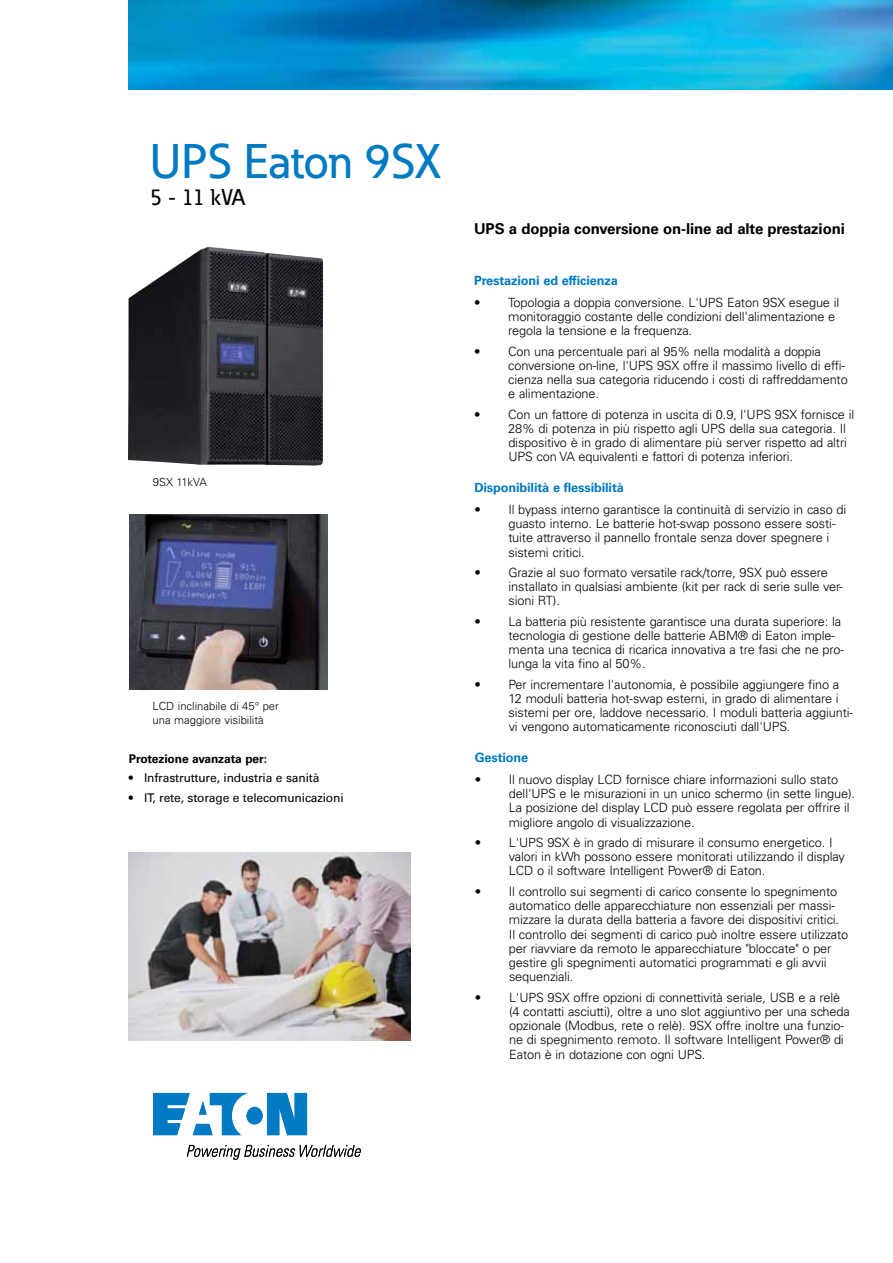
<style>
.page{position:relative;width:893px;height:1263px;background:#fff}
.page>*{position:absolute;margin:0;border:0;box-sizing:border-box;transform-origin:0 0}
.t1{font:500 48px "Eaton";color:#007ac2}
.t2{font:500 22.5px "Eaton";color:#000}
.t3{font:700 15px "Univers LT Std";letter-spacing:-.01em;color:#000}
.t4{font:300 12.75px/14.2px "Univers";letter-spacing:-.01em;color:#000}
.t5{font:700 12.75px "Univers LT Std";letter-spacing:-.01em;color:#007ac2}
.t6{font:12px "Univers LT";letter-spacing:-.01em;color:#000}
.t7{font:700 12px "Univers LT Std";letter-spacing:-.01em;color:#000}
.t8{font:300 11.25px/13.8px "Univers";color:#000}
.s1{font-family:"Univers LT Std";font-weight:700}
</style>
<div class="page">
<img style="left:129px;top:0;width:764px;height:89px">
<svg style="left:153px;top:1093px;width:154px;height:42px"></svg>
<svg style="left:187px;top:1145px;width:174px;height:15px"></svg>
<img style="left:128px;top:247px;width:195px;height:218px">
<img style="left:129px;top:515px;width:198px;height:175px">
<img style="left:129px;top:853px;width:282px;height:188px">
<h1 class="t1" style="left:150px;top:132px;width:292px">UPS Eaton 9SX</h1>
<h2 class="t2" style="left:150px;top:184px;width:97px">5 - 11 kVA</h2>
<p class="t8" style="left:153px;top:475px;width:56px">9SX 11kVA</p>
<p class="t8" style="left:153px;top:699px;width:128px">LCD inclinabile di 45° per una maggiore visibilità</p>
<p class="t7" style="left:129px;top:751px;width:140px">Protezione avanzata per:</p>
<p class="t6" style="left:129px;top:771px;width:192px"><span class="s1">•</span> Infrastrutture, industria e sanità</p>
<p class="t6" style="left:129px;top:791px;width:216px"><span class="s1">•</span> IT, rete, storage e telecomunicazioni</p>
<p class="t3" style="left:474px;top:220px;width:372px">UPS a doppia conversione on-line ad alte prestazioni</p>
<p class="t5" style="left:474px;top:273px;width:145px">Prestazioni ed efficienza</p>
<p class="t4" style="left:508px;top:295px;width:333px;text-indent:-34px">• Topologia a doppia conversione. L'UPS Eaton 9SX esegue il monitoraggio costante delle condizioni dell'alimentazione e regola la tensione e la frequenza.</p>
<p class="t4" style="left:508px;top:344px;width:341px;text-indent:-34px">• Con una percentuale pari al 95% nella modalità a doppia conversione on-line, l'UPS 9SX offre il massimo livello di effi&shy;cienza nella sua categoria riducendo i costi di raffreddamento e alimentazione.</p>
<p class="t4" style="left:508px;top:407px;width:347px;text-indent:-34px">• Con un fattore di potenza in uscita di 0.9, l'UPS 9SX fornisce il 28% di potenza in più rispetto agli UPS della sua categoria. Il dispositivo è in grado di alimentare più server rispetto ad altri UPS con VA equivalenti e fattori di potenza inferiori.</p>
<p class="t5" style="left:474px;top:480px;width:151px">Disponibilità e flessibilità</p>
<p class="t4" style="left:508px;top:502px;width:339px;text-indent:-34px">• Il bypass interno garantisce la continuità di servizio in caso di guasto interno. Le batterie hot-swap possono essere sosti&shy;tuite attraverso il pannello frontale senza dover spegnere i sistemi critici.</p>
<p class="t4" style="left:508px;top:565px;width:336px;text-indent:-34px">• Grazie al suo formato versatile rack/torre, 9SX può essere installato in qualsiasi ambiente (kit per rack di serie sulle ver&shy;sioni RT).</p>
<p class="t4" style="left:508px;top:614px;width:337px;text-indent:-34px">• La batteria più resistente garantisce una durata superiore: la tecnologia di gestione delle batterie ABM® di Eaton imple&shy;menta una tecnica di ricarica innovativa a tre fasi che ne pro&shy;lunga la vita fino al 50%.</p>
<p class="t4" style="left:509px;top:677px;width:346px;text-indent:-34px">• Per incrementare l'autonomia, è possibile aggiungere fino a 12 moduli batteria hot-swap esterni, in grado di alimentare i sistemi per ore, laddove necessario. I moduli batteria aggiunti&shy;vi vengono automaticamente riconosciuti dall'UPS.</p>
<p class="t5" style="left:475px;top:750px;width:55px">Gestione</p>
<p class="t4" style="left:509px;top:772px;width:348px;text-indent:-34px">• Il nuovo display LCD fornisce chiare informazioni sullo stato dell'UPS e le misurazioni in un unico schermo (in sette lingue).<br>La posizione del display LCD può essere regolata per offrire il migliore angolo di visualizzazione.</p>
<p class="t4" style="left:509px;top:835px;width:338px;text-indent:-34px">• L'UPS 9SX è in grado di misurare il consumo energetico. I valori in kWh possono essere monitorati utilizzando il display<br>LCD o il software Intelligent Power® di Eaton.</p>
<p class="t4" style="left:509px;top:884px;width:341px;text-indent:-34px">• Il controllo sui segmenti di carico consente lo spegnimento automatico delle apparecchiature non essenziali per massi&shy;mizzare la durata della batteria a favore dei dispositivi critici.<br>Il controllo dei segmenti di carico può inoltre essere utilizzato per riavviare da remoto le apparecchiature "bloccate" o per gestire gli spegnimenti automatici programmati e gli avvii sequenziali.</p>
<p class="t4" style="left:509px;top:990px;width:342px;text-indent:-34px">• L'UPS 9SX offre opzioni di connettività seriale, USB e a relè (4 contatti asciutti), oltre a uno slot aggiuntivo per una scheda opzionale (Modbus, rete o relè). 9SX offre inoltre una funzio&shy;ne di spegnimento remoto. Il software Intelligent Power® di Eaton è in dotazione con ogni UPS.</p>
</div>
